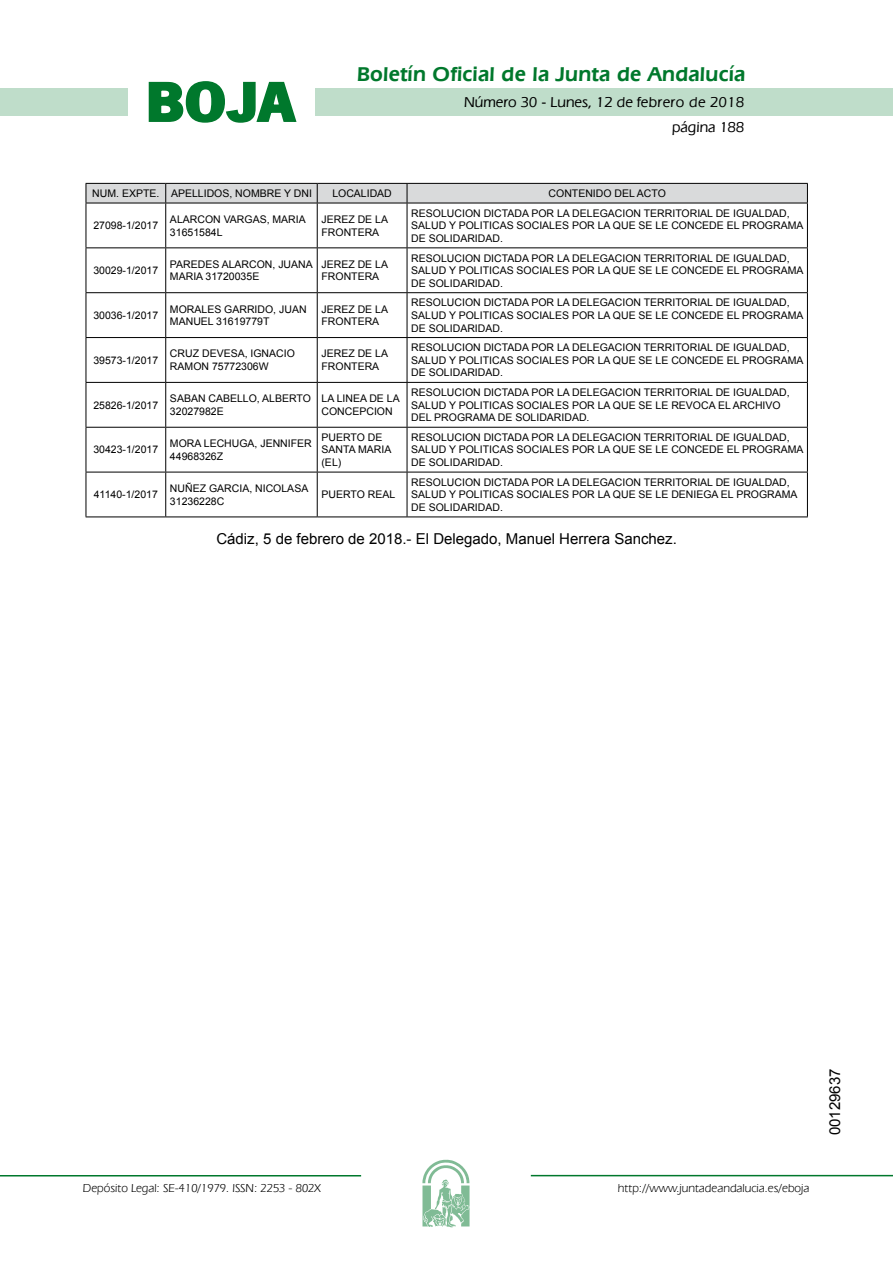
<style>
.page{position:relative;width:893px;height:1263px;background:#fff}
.page>*{position:absolute;margin:0;border:0;box-sizing:border-box;transform-origin:0 0}
.t1{font:700 57.75px "News Got T";color:#00782c;scale:1.14 1}
.t2{font:600 21px "Eras IT Cby BT";letter-spacing:.01em;color:#00782c}
.t3{font:15px "Arial";color:#000}
.t4{font:500 15px/24.5px "Eras IT Cby BT";color:#000;text-align:right}
.t5{font:12px "Eras IT Cby BT";color:#000}
.t6{font:10.5px/12.6px "Arial";color:#000}
</style>
<div class="page">
<div style="left:315px;top:88px;width:577px;height:28px;background:#bfddca"></div>
<div style="left:0;top:88px;width:128px;height:28px;background:#bfddca"></div>
<hr style="left:0;top:1175px;width:361px;height:2px;background:#00782c">
<svg style="left:422px;top:1159px;width:47px;height:68px"></svg>
<hr style="left:531px;top:1175px;width:361px;height:1px;background:#00782c">
<svg style="left:148px;top:81px;width:149px;height:42px"></svg>
<svg style="left:86px;top:183px;width:722px;height:20px;background:#c9c9ca"></svg>
<hr style="left:86px;top:203px;width:80px;height:1px;background:#000">
<hr style="left:86px;top:203px;width:1px;height:44px;background:#000">
<hr style="left:166px;top:203px;width:151px;height:1px;background:#000">
<hr style="left:165px;top:203px;width:1px;height:44px;background:#000">
<hr style="left:317px;top:203px;width:90px;height:1px;background:#000">
<hr style="left:317px;top:203px;width:1px;height:44px;background:#000">
<hr style="left:407px;top:203px;width:400px;height:1px;background:#000">
<hr style="left:406px;top:203px;width:1px;height:44px;background:#000">
<hr style="left:807px;top:203px;width:1px;height:44px;background:#000">
<hr style="left:86px;top:247px;width:80px;height:1px;background:#000">
<hr style="left:86px;top:248px;width:1px;height:44px;background:#000">
<hr style="left:166px;top:247px;width:151px;height:1px;background:#000">
<hr style="left:165px;top:248px;width:1px;height:44px;background:#000">
<hr style="left:317px;top:247px;width:90px;height:1px;background:#000">
<hr style="left:317px;top:248px;width:1px;height:44px;background:#000">
<hr style="left:407px;top:247px;width:400px;height:1px;background:#000">
<hr style="left:406px;top:248px;width:1px;height:44px;background:#000">
<hr style="left:807px;top:248px;width:1px;height:44px;background:#000">
<hr style="left:86px;top:292px;width:80px;height:1px;background:#000">
<hr style="left:86px;top:293px;width:1px;height:44px;background:#000">
<hr style="left:166px;top:292px;width:151px;height:1px;background:#000">
<hr style="left:165px;top:293px;width:1px;height:44px;background:#000">
<hr style="left:317px;top:292px;width:90px;height:1px;background:#000">
<hr style="left:317px;top:293px;width:1px;height:44px;background:#000">
<hr style="left:407px;top:292px;width:400px;height:1px;background:#000">
<hr style="left:406px;top:293px;width:1px;height:44px;background:#000">
<hr style="left:807px;top:293px;width:1px;height:44px;background:#000">
<hr style="left:86px;top:337px;width:80px;height:1px;background:#000">
<hr style="left:86px;top:338px;width:1px;height:44px;background:#000">
<hr style="left:166px;top:337px;width:151px;height:1px;background:#000">
<hr style="left:165px;top:338px;width:1px;height:44px;background:#000">
<hr style="left:317px;top:337px;width:90px;height:1px;background:#000">
<hr style="left:317px;top:338px;width:1px;height:44px;background:#000">
<hr style="left:407px;top:337px;width:400px;height:1px;background:#000">
<hr style="left:406px;top:338px;width:1px;height:44px;background:#000">
<hr style="left:807px;top:338px;width:1px;height:44px;background:#000">
<hr style="left:86px;top:382px;width:80px;height:1px;background:#000">
<hr style="left:86px;top:383px;width:1px;height:44px;background:#000">
<hr style="left:166px;top:382px;width:151px;height:1px;background:#000">
<hr style="left:165px;top:383px;width:1px;height:44px;background:#000">
<hr style="left:317px;top:382px;width:90px;height:1px;background:#000">
<hr style="left:317px;top:383px;width:1px;height:44px;background:#000">
<hr style="left:407px;top:382px;width:400px;height:1px;background:#000">
<hr style="left:406px;top:383px;width:1px;height:44px;background:#000">
<hr style="left:807px;top:383px;width:1px;height:44px;background:#000">
<hr style="left:86px;top:427px;width:80px;height:1px;background:#000">
<hr style="left:86px;top:428px;width:1px;height:44px;background:#000">
<hr style="left:166px;top:427px;width:151px;height:1px;background:#000">
<hr style="left:165px;top:428px;width:1px;height:44px;background:#000">
<hr style="left:317px;top:427px;width:90px;height:1px;background:#000">
<hr style="left:317px;top:428px;width:1px;height:44px;background:#000">
<hr style="left:407px;top:427px;width:400px;height:1px;background:#000">
<hr style="left:406px;top:428px;width:1px;height:44px;background:#000">
<hr style="left:807px;top:428px;width:1px;height:44px;background:#000">
<hr style="left:86px;top:472px;width:80px;height:1px;background:#000">
<hr style="left:86px;top:472px;width:1px;height:45px;background:#000">
<hr style="left:166px;top:472px;width:151px;height:1px;background:#000">
<hr style="left:165px;top:472px;width:1px;height:45px;background:#000">
<hr style="left:317px;top:472px;width:90px;height:1px;background:#000">
<hr style="left:317px;top:472px;width:1px;height:45px;background:#000">
<hr style="left:407px;top:472px;width:400px;height:1px;background:#000">
<hr style="left:406px;top:472px;width:1px;height:45px;background:#000">
<hr style="left:807px;top:472px;width:1px;height:45px;background:#000">
<hr style="left:86px;top:517px;width:80px;height:1px;background:#000">
<hr style="left:166px;top:517px;width:151px;height:1px;background:#000">
<hr style="left:317px;top:517px;width:90px;height:1px;background:#000">
<hr style="left:407px;top:517px;width:400px;height:1px;background:#000">
<h1 class="t1" style="left:145px;top:68px;width:133px">BOJA</h1>
<h2 class="t2" style="left:357px;top:62px;width:390px">Boletín Oficial de la Junta de Andalucía</h2>
<h3 class="t4" style="left:464px;top:90px;width:282px">Número 30 - Lunes, 12 de febrero de 2018 página 188</h3>
<p class="t6" style="left:92px;top:187px;width:221px">NUM. EXPTE. APELLIDOS, NOMBRE Y DNI</p>
<p class="t6" style="left:332px;top:187px;width:61px">LOCALIDAD</p>
<p class="t6" style="left:548px;top:187px;width:119px">CONTENIDO DEL ACTO</p>
<p class="t6" style="left:93px;top:219px;width:66px">27098-1/2017</p>
<p class="t6" style="left:170px;top:213px;width:137px">ALARCON VARGAS, MARIA<br>31651584L</p>
<p class="t6" style="left:321px;top:213px;width:68px">JEREZ DE LA<br>FRONTERA</p>
<p class="t6" style="left:411px;top:207px;width:393px">RESOLUCION DICTADA POR LA DELEGACION TERRITORIAL DE IGUALDAD,<br>SALUD Y POLITICAS SOCIALES POR LA QUE SE LE CONCEDE EL PROGRAMA<br>DE SOLIDARIDAD.</p>
<p class="t6" style="left:93px;top:264px;width:66px">30029-1/2017</p>
<p class="t6" style="left:170px;top:258px;width:144px">PAREDES ALARCON, JUANA<br>MARIA 31720035E</p>
<p class="t6" style="left:321px;top:258px;width:68px">JEREZ DE LA<br>FRONTERA</p>
<p class="t6" style="left:411px;top:252px;width:393px">RESOLUCION DICTADA POR LA DELEGACION TERRITORIAL DE IGUALDAD,<br>SALUD Y POLITICAS SOCIALES POR LA QUE SE LE CONCEDE EL PROGRAMA<br>DE SOLIDARIDAD.</p>
<p class="t6" style="left:93px;top:309px;width:66px">30036-1/2017</p>
<p class="t6" style="left:170px;top:303px;width:138px">MORALES GARRIDO, JUAN<br>MANUEL 31619779T</p>
<p class="t6" style="left:321px;top:303px;width:68px">JEREZ DE LA<br>FRONTERA</p>
<p class="t6" style="left:411px;top:296px;width:393px">RESOLUCION DICTADA POR LA DELEGACION TERRITORIAL DE IGUALDAD,<br>SALUD Y POLITICAS SOCIALES POR LA QUE SE LE CONCEDE EL PROGRAMA<br>DE SOLIDARIDAD.</p>
<p class="t6" style="left:93px;top:354px;width:66px">39573-1/2017</p>
<p class="t6" style="left:170px;top:348px;width:126px">CRUZ DEVESA, IGNACIO<br>RAMON 75772306W</p>
<p class="t6" style="left:321px;top:348px;width:68px">JEREZ DE LA<br>FRONTERA</p>
<p class="t6" style="left:411px;top:341px;width:393px">RESOLUCION DICTADA POR LA DELEGACION TERRITORIAL DE IGUALDAD,<br>SALUD Y POLITICAS SOCIALES POR LA QUE SE LE CONCEDE EL PROGRAMA<br>DE SOLIDARIDAD.</p>
<p class="t6" style="left:93px;top:399px;width:66px">25826-1/2017</p>
<p class="t6" style="left:170px;top:392px;width:142px">SABAN CABELLO, ALBERTO<br>32027982E</p>
<p class="t6" style="left:321px;top:392px;width:80px">LA LINEA DE LA<br>CONCEPCION</p>
<p class="t6" style="left:411px;top:386px;width:380px">RESOLUCION DICTADA POR LA DELEGACION TERRITORIAL DE IGUALDAD,<br>SALUD Y POLITICAS SOCIALES POR LA QUE SE LE REVOCA EL ARCHIVO<br>DEL PROGRAMA DE SOLIDARIDAD.</p>
<p class="t6" style="left:93px;top:444px;width:66px">30423-1/2017</p>
<p class="t6" style="left:170px;top:437px;width:143px">MORA LECHUGA, JENNIFER<br>44968326Z</p>
<p class="t6" style="left:321px;top:431px;width:71px">PUERTO DE<br>SANTA MARIA (EL)</p>
<p class="t6" style="left:411px;top:431px;width:393px">RESOLUCION DICTADA POR LA DELEGACION TERRITORIAL DE IGUALDAD,<br>SALUD Y POLITICAS SOCIALES POR LA QUE SE LE CONCEDE EL PROGRAMA<br>DE SOLIDARIDAD.</p>
<p class="t6" style="left:94px;top:488px;width:66px">41140-1/2017</p>
<p class="t6" style="left:170px;top:482px;width:140px">NUÑEZ GARCIA, NICOLASA<br>31236228C</p>
<p class="t6" style="left:321px;top:488px;width:75px">PUERTO REAL</p>
<p class="t6" style="left:411px;top:476px;width:388px">RESOLUCION DICTADA POR LA DELEGACION TERRITORIAL DE IGUALDAD,<br>SALUD Y POLITICAS SOCIALES POR LA QUE SE LE DENIEGA EL PROGRAMA<br>DE SOLIDARIDAD.</p>
<h3 class="t3" style="left:216px;top:529px;width:462px">Cádiz, 5 de febrero de 2018.- El Delegado, Manuel Herrera Sanchez.</h3>
<p class="t5" style="left:83px;top:1181px;width:239px">Depósito Legal: SE-410/1979. ISSN: 2253 - 802X</p>
<p class="t5" style="left:618px;top:1181px;width:193px">http://www.juntadeandalucia.es/eboja</p>
<h3 class="t3" style="left:825px;top:1135px;width:68px;rotate:-90deg">00129637</h3>
</div>
